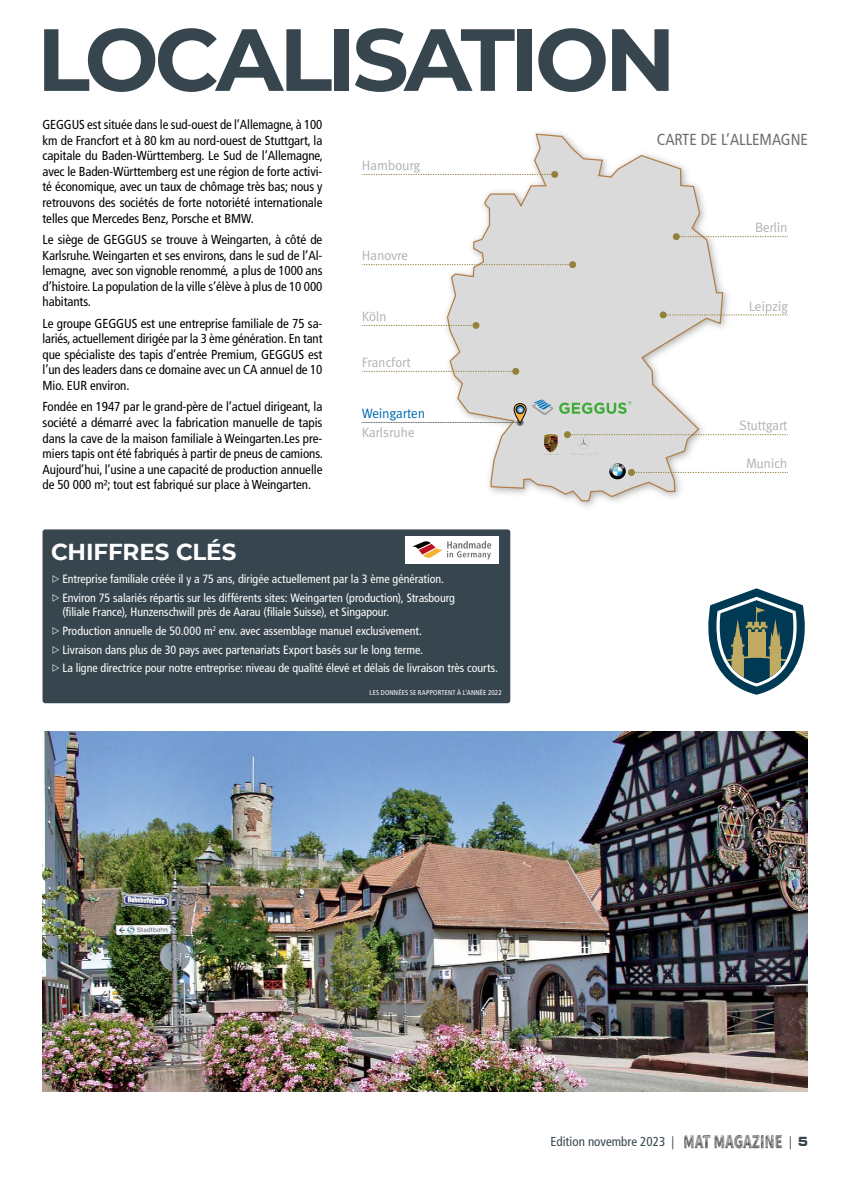
<style>
.page{position:relative;width:842px;height:1191px;background:#fff}
.page>*{position:absolute;margin:0;border:0;box-sizing:border-box;transform-origin:0 0}
.t1{font:700 88px "Montserrat";letter-spacing:-.05em;color:#37464e}
.t2{font:700 23px "Montserrat";letter-spacing:-.005em;color:#fff}
.t3{font:condensed 16px "Frutiger LT Std";color:#6e6e6e}
.t4{font:13.6px "Meta Pro";letter-spacing:-.025em;color:#b1b2b3}
.t5{font:13.6px "Meta Pro";letter-spacing:-.025em;color:#006ab5}
.t6{font:condensed 13px/15.6px "Frutiger LT Std";letter-spacing:-.005em;color:#000;text-align:justify}
.t7{font:condensed 13px "Frutiger LT Std";color:#37464e}
.t8{font:13px "Minion Pro";color:#37464e}
.t9{font:condensed 12px/18.7px "Frutiger LT Std";letter-spacing:-.005em;color:#fff}
.t10{font:condensed 7px "Frutiger LT Std";letter-spacing:.02em;color:#fff}
.s1{font-family:"Minion Pro";font-stretch:normal}
.s2{font-family:"Kallisto";font-weight:800}
</style>
<div class="page">
<img style="left:684px;top:1134px;width:98px;height:14px">
<svg style="left:446px;top:133px;width:278px;height:369px"></svg>
<svg style="left:362px;top:371px;width:150px;height:1px"></svg>
<div style="left:512px;top:368px;width:7px;height:7px;background:#94813a;border-radius:50%"></div>
<svg style="left:362px;top:422px;width:154px;height:1px"></svg>
<svg style="left:516px;top:419px;width:7px;height:7px"></svg>
<svg style="left:362px;top:325px;width:110px;height:1px"></svg>
<div style="left:472px;top:322px;width:7px;height:7px;background:#94813a;border-radius:50%"></div>
<svg style="left:362px;top:264px;width:207px;height:1px"></svg>
<div style="left:569px;top:261px;width:7px;height:7px;background:#94813a;border-radius:50%"></div>
<svg style="left:362px;top:174px;width:189px;height:1px"></svg>
<div style="left:551px;top:171px;width:7px;height:7px;background:#94813a;border-radius:50%"></div>
<svg style="left:680px;top:236px;width:108px;height:1px"></svg>
<div style="left:673px;top:233px;width:7px;height:7px;background:#94813a;border-radius:50%"></div>
<svg style="left:667px;top:315px;width:121px;height:1px"></svg>
<div style="left:660px;top:311px;width:7px;height:7px;background:#94813a;border-radius:50%"></div>
<svg style="left:571px;top:434px;width:217px;height:1px"></svg>
<div style="left:564px;top:431px;width:7px;height:7px;background:#94813a;border-radius:50%"></div>
<svg style="left:635px;top:472px;width:153px;height:1px"></svg>
<div style="left:628px;top:469px;width:7px;height:7px;background:#94813a;border-radius:50%"></div>
<img style="left:608px;top:463px;width:18px;height:17px">
<img style="left:570px;top:437px;width:26px;height:18px">
<img style="left:536px;top:434px;width:29px;height:21px">
<svg style="left:559px;top:401px;width:72px;height:13px"></svg>
<svg style="left:532px;top:399px;width:21px;height:16px"></svg>
<svg style="left:514px;top:403px;width:12px;height:20px"></svg>
<div style="left:514px;top:403px;width:12px;height:20px;border:1px solid #030306;border-radius:6px"></div>
<svg style="left:516px;top:405px;width:8px;height:8px"></svg>
<div style="left:516px;top:405px;width:8px;height:9px;border:1px solid #030306;border-radius:50%"></div>
<img style="left:43px;top:731px;width:765px;height:360px">
<div style="left:43px;top:529px;width:467px;height:174px;background:#37464e;border-radius:3px"></div>
<svg style="left:708px;top:588px;width:97px;height:106px"></svg>
<div style="left:405px;top:536px;width:93px;height:27px;background:#fff"></div>
<svg style="left:412px;top:541px;width:79px;height:18px"></svg>
<h1 class="t1" style="left:37px;top:-4px;width:640px">LOCALISATION</h1>
<p class="t6" style="left:43px;top:117px;width:282px">GEGGUS est située dans le sud-ouest de l’Allemagne, à 100 km de Francfort et à 80 km au nord-ouest de Stuttgart, la capitale du Baden-Württemberg. Le Sud de l’Allemagne, avec le Baden-Württemberg est une région de forte activi&shy;té économique, avec un taux de chômage très bas; nous y retrouvons des sociétés de forte notoriété internationale telles que Mercedes Benz, Porsche et BMW.</p>
<p class="t6" style="left:43px;top:232px;width:281px">Le siège de GEGGUS se trouve à Weingarten, à côté de Karlsruhe. Weingarten et ses environs, dans le sud de l’Al&shy;lemagne, avec son vignoble renommé, a plus de 1000 ans d’histoire. La population de la ville s’élève à plus de 10 000 habitants.</p>
<p class="t6" style="left:43px;top:315px;width:281px">Le groupe GEGGUS est une entreprise familiale de 75 sa&shy;lariés, actuellement dirigée par la 3 ème génération. En tant que spécialiste des tapis d’entrée Premium, GEGGUS est l’un des leaders dans ce domaine avec un CA annuel de 10<br>Mio. EUR environ.</p>
<p class="t6" style="left:43px;top:399px;width:282px">Fondée en 1947 par le grand-père de l’actuel dirigeant, la société a démarré avec la fabrication manuelle de tapis dans la cave de la maison familiale à Weingarten.Les pre&shy;miers tapis ont été fabriqués à partir de pneus de camions.<br>Aujourd’hui, l’usine a une capacité de production annuelle de 50 000 m²; tout est fabriqué sur place à Weingarten.</p>
<p class="t4" style="left:362px;top:157px;width:60px">Hambourg</p>
<p class="t4" style="left:362px;top:247px;width:48px">Hanovre</p>
<p class="t4" style="left:362px;top:308px;width:26px">Köln</p>
<p class="t4" style="left:362px;top:353px;width:50px">Francfort</p>
<p class="t5" style="left:362px;top:405px;width:65px">Weingarten</p>
<p class="t4" style="left:362px;top:423px;width:54px">Karlsruhe</p>
<h2 class="t2" style="left:51px;top:535px;width:187px">CHIFFRES CLÉS</h2>
<p class="t9" style="left:51px;top:570px;width:405px">▷ Entreprise familiale créée il y a 75 ans, dirigée actuellement par la 3 ème génération. ▷ Environ 75 salariés répartis sur les différents sites: Weingarten (production), Strasbourg</p>
<p class="t9" style="left:51px;top:603px;width:449px;text-indent:11px">(filiale France), Hunzenschwill près de Aarau (filiale Suisse), et Singapour.<br>▷ Production annuelle de 50.000 m<sup>2</sup> env. avec assemblage manuel exclusivement.<br>▷ Livraison dans plus de 30 pays avec partenariats Export basés sur le long terme.<br>▷ La ligne directrice pour notre entreprise: niveau de qualité élevé et délais de livraison très courts.</p>
<p class="t10" style="left:370px;top:688px;width:134px">LES DONNÉES SE RAPPORTENT À L’ANNÉE 2022</p>
<p class="t3" style="left:657px;top:130px;width:153px">CARTE DE L’ALLEMAGNE</p>
<p class="t4" style="left:755px;top:219px;width:34px">Berlin</p>
<p class="t4" style="left:749px;top:297px;width:41px">Leipzig</p>
<p class="t4" style="left:739px;top:417px;width:50px">Stuttgart</p>
<p class="t4" style="left:746px;top:455px;width:43px">Munich</p>
<p class="t7" style="left:550px;top:1133px;width:126px">Edition novembre 2023 <span class="s1">|</span></p>
<p class="t8" style="left:789px;top:1132px;width:21px">| <span class="s2">5</span></p>
</div>
